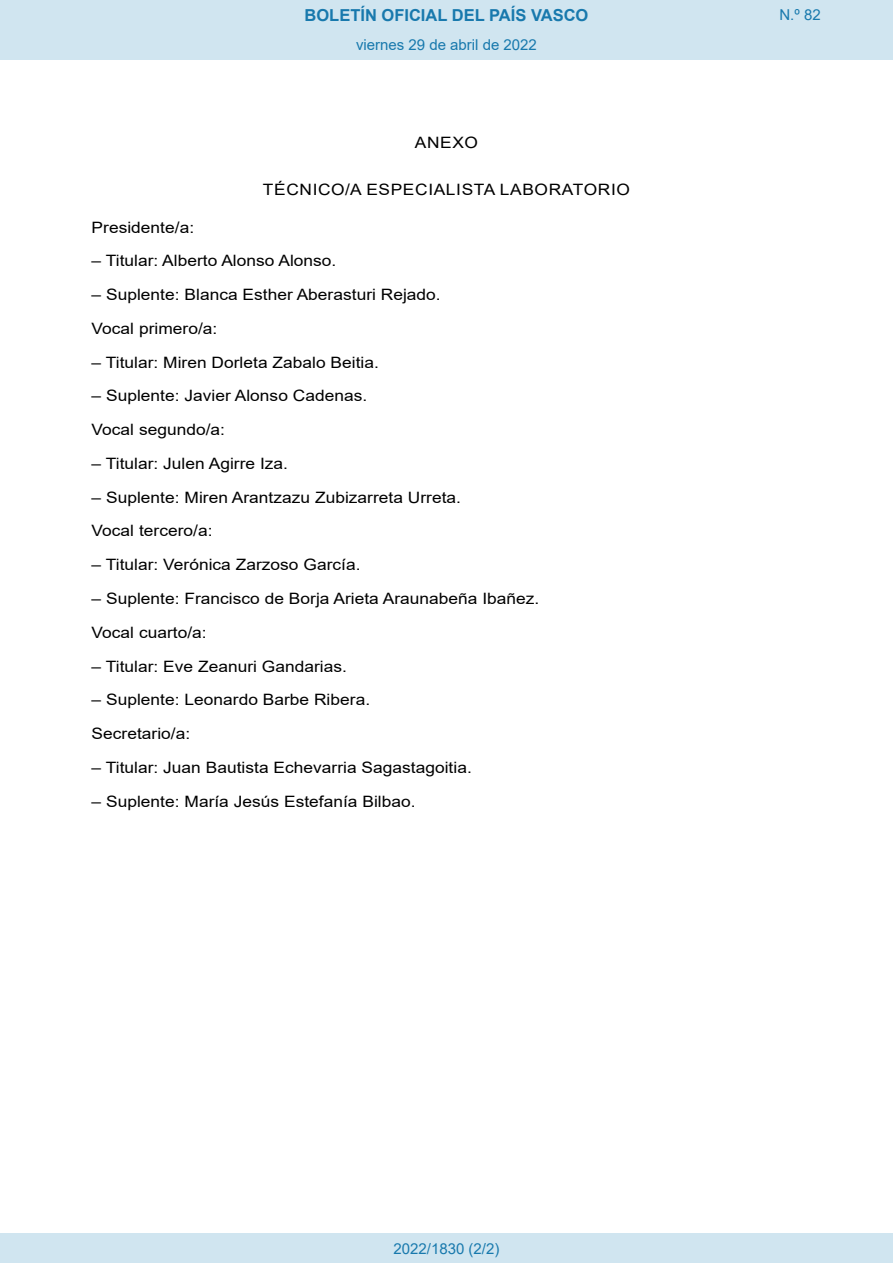
<style>
.page{position:relative;width:893px;height:1263px;background:#fff}
.page>*{position:absolute;margin:0;border:0;box-sizing:border-box;transform-origin:0 0}
.t1{font:700 16.5px "Arial";color:#1879ad}
.BOPVDetalle{font:15.6px "Arial";color:#000;scale:1.11 1}
.BOPVClave{font:15.6px "Arial";letter-spacing:.035em;color:#000;scale:1.11 1}
.Paginacion_Centro{font:15px "Arial";color:#1879ad}
</style>
<div class="page">
<div style="left:0;top:0;width:893px;height:60px;background:#d0e5f0"></div>
<div style="left:0;top:1233px;width:893px;height:30px;background:#d0e5f0"></div>
<p class="t1" style="left:305px;top:3px;width:285px">BOLETÍN OFICIAL DEL PAÍS VASCO</p>
<p class="Paginacion_Centro" style="left:356px;top:35px;width:182px">viernes 29 de abril de 2022</p>
<p class="BOPVClave" style="left:415px;top:132px;width:58px">ANEXO</p>
<p class="BOPVClave" style="left:263px;top:178px;width:332px">TÉCNICO/A ESPECIALISTA LABORATORIO</p>
<p class="BOPVDetalle" style="left:92px;top:216px;width:94px">Presidente/a:</p>
<p class="BOPVDetalle" style="left:92px;top:250px;width:222px">– Titular: Alberto Alonso Alonso.</p>
<p class="BOPVDetalle" style="left:92px;top:284px;width:316px">– Suplente: Blanca Esther Aberasturi Rejado.</p>
<p class="BOPVDetalle" style="left:92px;top:318px;width:115px">Vocal primero/a:</p>
<p class="BOPVDetalle" style="left:92px;top:351px;width:260px">– Titular: Miren Dorleta Zabalo Beitia.</p>
<p class="BOPVDetalle" style="left:92px;top:385px;width:250px">– Suplente: Javier Alonso Cadenas.</p>
<p class="BOPVDetalle" style="left:92px;top:419px;width:122px">Vocal segundo/a:</p>
<p class="BOPVDetalle" style="left:92px;top:453px;width:178px">– Titular: Julen Agirre Iza.</p>
<p class="BOPVDetalle" style="left:92px;top:486px;width:334px">– Suplente: Miren Arantzazu Zubizarreta Urreta.</p>
<p class="BOPVDetalle" style="left:92px;top:520px;width:110px">Vocal tercero/a:</p>
<p class="BOPVDetalle" style="left:92px;top:554px;width:244px">– Titular: Verónica Zarzoso García.</p>
<p class="BOPVDetalle" style="left:92px;top:588px;width:405px">– Suplente: Francisco de Borja Arieta Araunabeña Ibañez.</p>
<p class="BOPVDetalle" style="left:92px;top:621px;width:105px">Vocal cuarto/a:</p>
<p class="BOPVDetalle" style="left:92px;top:655px;width:232px">– Titular: Eve Zeanuri Gandarias.</p>
<p class="BOPVDetalle" style="left:92px;top:689px;width:252px">– Suplente: Leonardo Barbe Ribera.</p>
<p class="BOPVDetalle" style="left:92px;top:723px;width:90px">Secretario/a:</p>
<p class="BOPVDetalle" style="left:92px;top:756px;width:344px">– Titular: Juan Bautista Echevarria Sagastagoitia.</p>
<p class="BOPVDetalle" style="left:92px;top:790px;width:293px">– Suplente: María Jesús Estefanía Bilbao.</p>
<p class="Paginacion_Centro" style="left:779px;top:5px;width:43px">N.º 82</p>
<p class="Paginacion_Centro" style="left:393px;top:1238px;width:107px">2022/1830 (2/2)</p>
</div>
